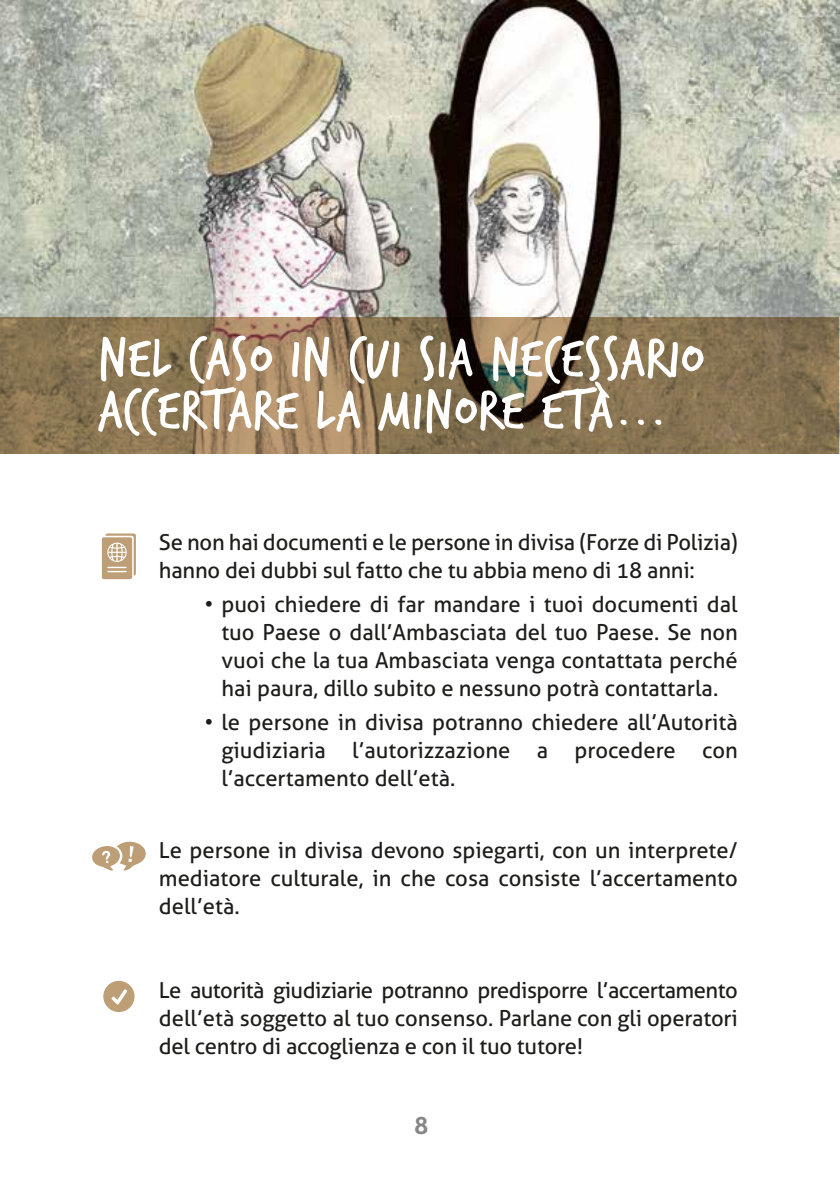
<style>
.page{position:relative;width:840px;height:1191px;background:#fff}
.page>*{position:absolute;margin:0;border:0;box-sizing:border-box;transform-origin:0 0}
.t1{font:60px/52px "Trash Hand";letter-spacing:.025em;color:#fff}
.t2{font:700 24px "Aller";color:#878787}
.t3{font:22px/28px "Aller";letter-spacing:-.01em;color:#1d1d1b;text-align:justify}
</style>
<div class="page">
<img style="left:0;top:0;width:839px;height:454px">
<svg style="left:0;top:317px;width:838px;height:136px;background:#897353"></svg>
<svg style="left:102px;top:533px;width:34px;height:46px;background:#ccb496"></svg>
<svg style="left:92px;top:841px;width:54px;height:29px"></svg>
<svg style="left:103px;top:980px;width:31px;height:32px"></svg>
<h1 class="t1" style="left:98px;top:335px;width:606px">Nel caso in cui sia necessario accertare la minore età...</h1>
<p class="t3" style="left:159px;top:528px;width:580px">Se non hai documenti e le persone in divisa (Forze di Polizia) hanno dei dubbi sul fatto che tu abbia meno di 18 anni:</p>
<p class="t3" style="left:221px;top:590px;width:517px;text-indent:-17px">• puoi chiedere di far mandare i tuoi documenti dal tuo Paese o dall’Ambasciata del tuo Paese. Se non vuoi che la tua Ambasciata venga contattata perché hai paura, dillo subito e nessuno potrà contattarla.</p>
<p class="t3" style="left:221px;top:708px;width:517px;text-indent:-17px">• le persone in divisa potranno chiedere all’Autorità giudiziaria l’autorizzazione a procedere con l’accertamento dell’età.</p>
<p class="t3" style="left:159px;top:836px;width:580px">Le persone in divisa devono spiegarti, con un interprete/ mediatore culturale, in che cosa consiste l’accertamento dell’età.</p>
<p class="t3" style="left:159px;top:976px;width:580px">Le autorità giudiziarie potranno predisporre l’accertamento dell’età soggetto al tuo consenso. Parlane con gli operatori del centro di accoglienza e con il tuo tutore!</p>
<p class="t2" style="left:414px;top:1110px;width:16px">8</p>
</div>
